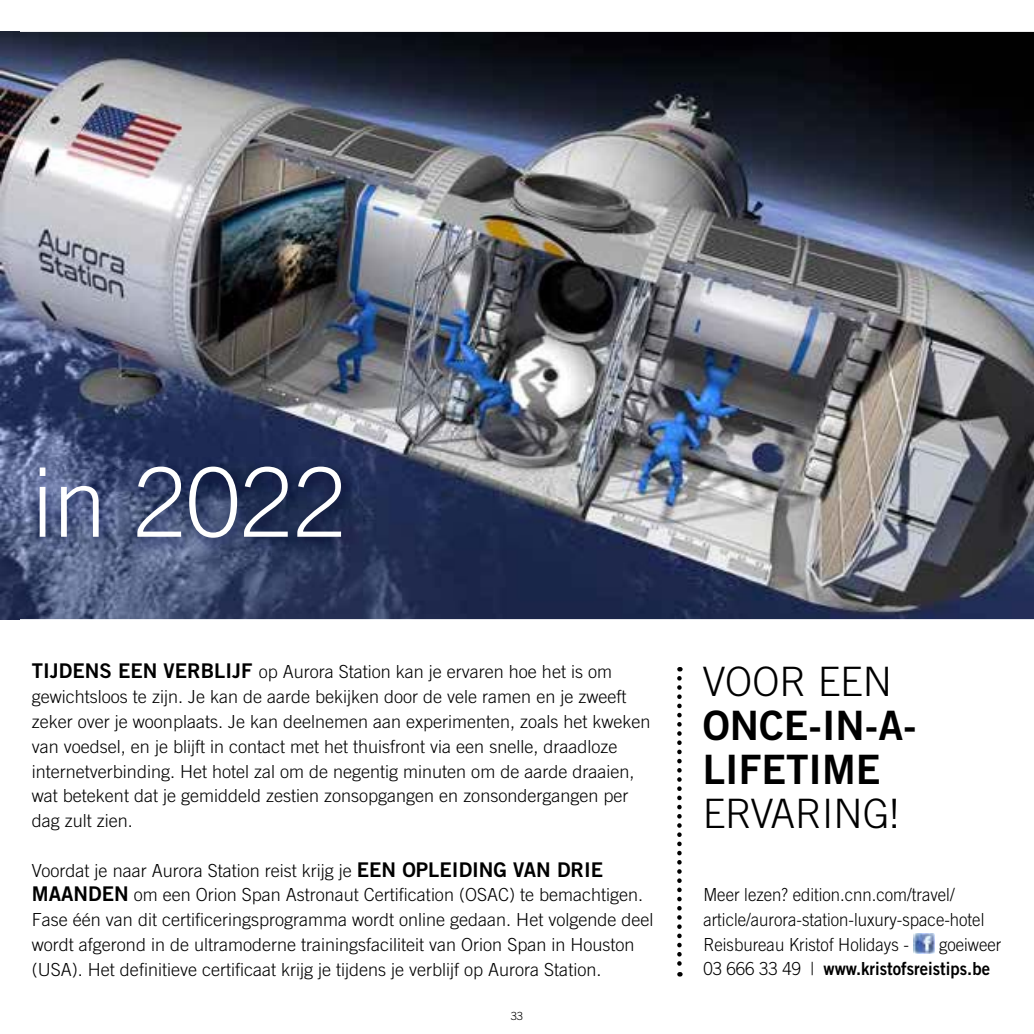
<style>
.page{position:relative;width:1034px;height:1034px;background:#fff}
.page>*{position:absolute;margin:0;border:0;box-sizing:border-box;transform-origin:0 0}
.t1{font:300 95.85px "Trade Gothic LT Std";color:#fff}
.t2{font:40.5px/43.9px "Trade Gothic LT Std Bd 2";color:#000}
.t3{font:300 40.5px "Trade Gothic LT Std";color:#000}
.t4{font:300 18px/24.8px "Trade Gothic LT Std";color:#000}
.t5{font:300 18px/24.8px "Trade Gothic LT Std";color:#000;scale:.93 1}
.t6{font:18px "Trade Gothic LT Std Bd 2";color:#000;scale:.93 1}
.t7{font:300 11.25px "Trade Gothic LT Std";color:#000}
.s1{font-family:"Trade Gothic LT Std Bd 2";font-weight:400;font-size:20.25px}
.s2{font-family:"Trade Gothic LT Std";font-weight:300}
</style>
<div class="page">
<img style="left:913px;top:933px;width:21px;height:20px">
<img style="left:0;top:32px;width:1033px;height:587px">
<svg style="left:677px;top:678px;width:4px;height:298px"></svg>
<img style="left:30px;top:458px;width:328px;height:97px">
<h1 class="t1" style="left:32px;top:445px;width:316px">in 2022</h1>
<p class="t4" style="left:32px;top:659px;width:620px"><span class="s1">TIJDENS EEN VERBLIJF</span> op Aurora Station kan je ervaren hoe het is om gewichtsloos te zijn. Je kan de aarde bekijken door de vele ramen en je zweeft zeker over je woonplaats. Je kan deelnemen aan experimenten, zoals het kweken van voedsel, en je blijft in contact met het thuisfront via een snelle, draadloze internetverbinding. Het hotel zal om de negentig minuten om de aarde draaien, wat betekent dat je gemiddeld zestien zonsopgangen en zonsondergangen per dag zult zien.</p>
<p class="t4" style="left:32px;top:857px;width:623px">Voordat je naar Aurora Station reist krijg je <span class="s1">EEN OPLEIDING VAN DRIE MAANDEN</span> om een Orion Span Astronaut Certification (OSAC) te bemachtigen.<br>Fase één van dit certificeringsprogramma wordt online gedaan. Het volgende deel wordt afgerond in de ultramoderne trainingsfaciliteit van Orion Span in Houston (USA). Het definitieve certificaat krijg je tijdens je verblijf op Aurora Station.</p>
<p class="t7" style="left:510px;top:1008px;width:14px">33</p>
<h2 class="t3" style="left:702px;top:657px;width:191px">VOOR EEN</h2>
<h2 class="t2" style="left:702px;top:703px;width:215px">ONCE-IN-A-<br>LIFETIME</h2>
<h2 class="t3" style="left:702px;top:789px;width:197px">ERVARING!</h2>
<p class="t5" style="left:703px;top:881px;width:303px">Meer lezen? edition.cnn.com/travel/ article/aurora-station-luxury-space-hotel<br>Reisbureau Kristof Holidays -</p>
<p class="t5" style="left:938px;top:931px;width:68px">goeiweer</p>
<p class="t6" style="left:703px;top:957px;width:310px"><span class="s2">03 666 33 49 |</span> www.kristofsreistips.be</p>
</div>
